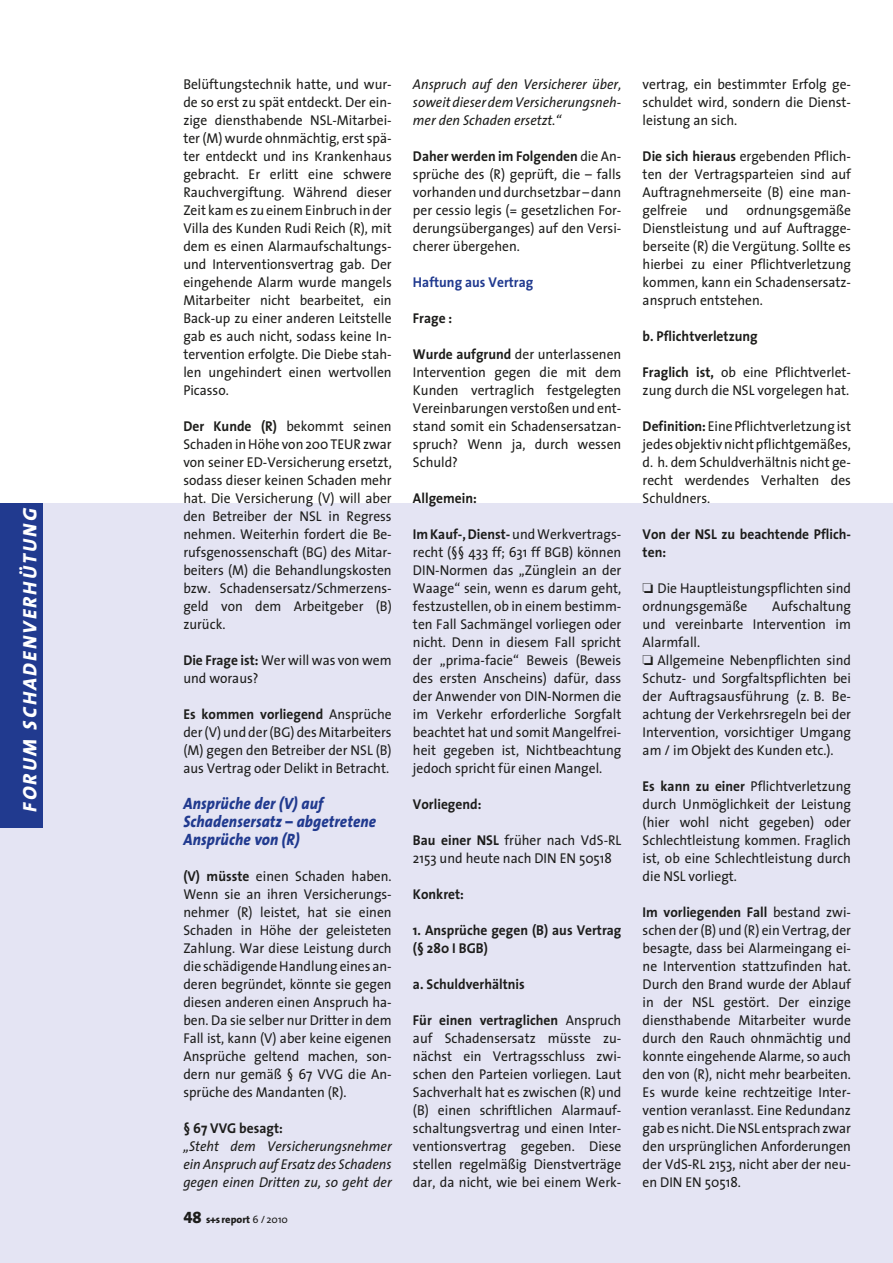
<style>
.page{position:relative;width:893px;height:1263px;background:#fff}
.page>*{position:absolute;margin:0;border:0;box-sizing:border-box;transform-origin:0 0}
.t1{font:italic 800 19.5px "The Sans";letter-spacing:.11em;color:#fff}
.t2{font:italic 800 16.5px/18px "The Sans";letter-spacing:.01em;color:#213a8f;scale:.9 1}
.t3{font:14.25px/18px "The Sans";color:#1d1d1b;text-align:justify;scale:.95 1}
.t4{font:italic 14.25px/18px "The Sans";color:#1d1d1b;text-align:justify;scale:.95 1}
.t5{font:700 14.25px/18px "The Sans";color:#1d1d1b;scale:.95 1}
.t6{font:700 14.25px "The Sans";color:#213a8f;scale:.95 1}
.t7{font:800 10.5px "The Sans";color:#1d1d1b}
.s1{font-weight:700}
.s2{font-family:"The Sans Extra Bold Caps";font-weight:400;font-size:16.5px}
.s3{font-weight:400}
</style>
<div class="page">
<div style="left:0;top:503px;width:892px;height:759px;background:#e4e4f3"></div>
<div style="left:0;top:503px;width:43px;height:325px;background:#213a8f"></div>
<h1 class="t1" style="left:21px;top:812px;width:305px;rotate:-90deg">FORUM SCHADENVERHÜTUNG</h1>
<p class="t3" style="left:183px;top:76px;width:221px">Belüftungstechnik hatte, und wur&shy;de so erst zu spät entdeckt. Der ein&shy;zige diensthabende NSL-Mitarbei&shy;ter (M) wurde ohnmächtig, erst spä&shy;ter entdeckt und ins Krankenhaus gebracht. Er erlitt eine schwere Rauchvergiftung. Während dieser Zeit kam es zu einem Einbruch in der Villa des Kunden Rudi Reich (R), mit dem es einen Alarmaufschaltungs&shy;und Interventionsvertrag gab. Der eingehende Alarm wurde mangels Mitarbeiter nicht bearbeitet, ein Back-up zu einer anderen Leitstelle gab es auch nicht, sodass keine In&shy;tervention erfolgte. Die Diebe stah&shy;len ungehindert einen wertvollen Picasso.</p>
<p class="t3" style="left:183px;top:418px;width:221px"><span class="s1">Der Kunde (R)</span> bekommt seinen Schaden in Höhe von 200 TEUR zwar von seiner ED-Versicherung ersetzt, sodass dieser keinen Schaden mehr hat. Die Versicherung (V) will aber den Betreiber der NSL in Regress nehmen. Weiterhin fordert die Be&shy;rufsgenossenschaft (BG) des Mitar&shy;beiters (M) die Behandlungskosten bzw. Schadensersatz/Schmerzens&shy;geld von dem Arbeitgeber (B) zurück.</p>
<p class="t3" style="left:183px;top:652px;width:221px"><span class="s1">Die Frage ist:</span> Wer will was von wem und woraus?</p>
<p class="t3" style="left:183px;top:706px;width:221px"><span class="s1">Es kommen vorliegend</span> Ansprüche der (V) und der (BG) des Mitarbeiters (M) gegen den Betreiber der NSL (B) aus Vertrag oder Delikt in Betracht.</p>
<p class="t2" style="left:183px;top:795px;width:216px">Ansprüche der (V) auf<br>Schadensersatz – abgetretene<br>Ansprüche von (R)</p>
<p class="t3" style="left:183px;top:868px;width:221px"><span class="s1">(V) müsste</span> einen Schaden haben.<br>Wenn sie an ihren Versicherungs&shy;nehmer (R) leistet, hat sie einen Schaden in Höhe der geleisteten Zahlung. War diese Leistung durch die schädigende Handlung eines an&shy;deren begründet, könnte sie gegen diesen anderen einen Anspruch ha&shy;ben. Da sie selber nur Dritter in dem Fall ist, kann (V) aber keine eigenen Ansprüche geltend machen, son&shy;dern nur gemäß § 67 VVG die An&shy;sprüche des Mandanten (R).</p>
<p class="t5" style="left:183px;top:1120px;width:106px">§ 67 VVG besagt:</p>
<p class="t4" style="left:183px;top:1138px;width:221px">„Steht dem Versicherungsnehmer ein Anspruch auf Ersatz des Schadens gegen einen Dritten zu, so geht der</p>
<p class="t7" style="left:183px;top:1210px;width:106px"><span class="s2">48</span> s+s report <span class="s3">6 / 2010</span></p>
<p class="t4" style="left:413px;top:76px;width:221px">Anspruch auf den Versicherer über, soweit dieser dem Versicherungsneh&shy;mer den Schaden ersetzt.“</p>
<p class="t3" style="left:413px;top:148px;width:221px"><span class="s1">Daher werden im Folgenden</span> die An&shy;sprüche des (R) geprüft, die – falls vorhanden und durchsetzbar – dann per cessio legis (= gesetzlichen For&shy;derungsüberganges) auf den Versi&shy;cherer übergehen.</p>
<p class="t6" style="left:413px;top:276px;width:128px">Haftung aus Vertrag</p>
<p class="t5" style="left:413px;top:310px;width:43px">Frage :</p>
<p class="t3" style="left:413px;top:346px;width:221px"><span class="s1">Wurde aufgrund</span> der unterlassenen Intervention gegen die mit dem Kunden vertraglich festgelegten Vereinbarungen verstoßen und ent&shy;stand somit ein Schadensersatzan&shy;spruch? Wenn ja, durch wessen Schuld?</p>
<p class="t5" style="left:413px;top:490px;width:69px">Allgemein:</p>
<p class="t3" style="left:413px;top:526px;width:221px"><span class="s1">Im Kauf-, Dienst-</span> und Werkvertrags&shy;recht (§§ 433 ff; 631 ff BGB) können DIN-Normen das „Zünglein an der Waage“ sein, wenn es darum geht, festzustellen, ob in einem bestimm&shy;ten Fall Sachmängel vorliegen oder nicht. Denn in diesem Fall spricht der „prima-facie“ Beweis (Beweis des ersten Anscheins) dafür, dass der Anwender von DIN-Normen die im Verkehr erforderliche Sorgfalt beachtet hat und somit Mangelfrei&shy;heit gegeben ist, Nichtbeachtung jedoch spricht für einen Mangel.</p>
<p class="t5" style="left:413px;top:796px;width:74px">Vorliegend:</p>
<p class="t3" style="left:413px;top:832px;width:221px"><span class="s1">Bau einer NSL</span> früher nach VdS-RL<br>2153 und heute nach DIN EN 50518</p>
<p class="t5" style="left:413px;top:886px;width:55px">Konkret:</p>
<p class="t5" style="left:413px;top:922px;width:221px">1. Ansprüche gegen (B) aus Vertrag (§ 280 I BGB)</p>
<p class="t5" style="left:413px;top:976px;width:119px">a. Schuldverhältnis</p>
<p class="t3" style="left:413px;top:1012px;width:221px"><span class="s1">Für einen vertraglichen</span> Anspruch auf Schadensersatz müsste zu&shy;nächst ein Vertragsschluss zwi&shy;schen den Parteien vorliegen. Laut Sachverhalt hat es zwischen (R) und (B) einen schriftlichen Alarmauf&shy;schaltungsvertrag und einen Inter&shy;ventionsvertrag gegeben. Diese stellen regelmäßig Dienstverträge dar, da nicht, wie bei einem Werk-</p>
<p class="t3" style="left:643px;top:76px;width:221px">vertrag, ein bestimmter Erfolg ge&shy;schuldet wird, sondern die Dienst&shy;leistung an sich.</p>
<p class="t3" style="left:643px;top:148px;width:221px"><span class="s1">Die sich hieraus</span> ergebenden Pflich&shy;ten der Vertragsparteien sind auf Auftragnehmerseite (B) eine man&shy;gelfreie</p>
<p class="t3" style="left:643px;top:202px;width:221px;text-indent:104px">ordnungsgemäße Dienstleistung und auf Auftragge&shy;berseite (R) die Vergütung. Sollte es hierbei zu einer Pflichtverletzung kommen, kann ein Schadensersatz&shy;anspruch entstehen.</p>
<p class="t5" style="left:643px;top:328px;width:123px">b. Pflichtverletzung</p>
<p class="t3" style="left:643px;top:364px;width:221px"><span class="s1">Fraglich ist,</span> ob eine Pflichtverlet&shy;zung durch die NSL vorgelegen hat.</p>
<p class="t3" style="left:643px;top:418px;width:221px"><span class="s1">Definition:</span> Eine Pflichtverletzung ist jedes objektiv nicht pflichtgemäßes, d. h. dem Schuldverhältnis nicht ge&shy;recht werdendes Verhalten des Schuldners.</p>
<p class="t5" style="left:643px;top:526px;width:221px">Von der NSL zu beachtende Pflich&shy;ten:</p>
<p class="t3" style="left:643px;top:580px;width:221px">❏ Die Hauptleistungspflichten sind ordnungsgemäße</p>
<p class="t3" style="left:705px;top:202px;width:26px">und</p>
<p class="t3" style="left:643px;top:598px;width:221px;text-align:left;text-indent:129px">Aufschaltung und vereinbarte Intervention im<br>Alarmfall.<br>❏ Allgemeine Nebenpflichten sind<br>Schutz- und Sorgfaltspflichten bei der Auftragsausführung (z. B. Be&shy;achtung der Verkehrsregeln bei der<br>Intervention, vorsichtiger Umgang am / im Objekt des Kunden etc.).</p>
<p class="t3" style="left:643px;top:778px;width:221px"><span class="s1">Es kann zu einer</span> Pflichtverletzung durch Unmöglichkeit der Leistung (hier wohl nicht gegeben) oder Schlechtleistung kommen. Fraglich ist, ob eine Schlechtleistung durch die NSL vorliegt.</p>
<p class="t3" style="left:643px;top:904px;width:221px"><span class="s1">Im vorliegenden Fall</span> bestand zwi&shy;schen der (B) und (R) ein Vertrag, der besagte, dass bei Alarmeingang ei&shy;ne Intervention stattzufinden hat.<br>Durch den Brand wurde der Ablauf in der NSL gestört. Der einzige diensthabende Mitarbeiter wurde durch den Rauch ohnmächtig und konnte eingehende Alarme, so auch den von (R), nicht mehr bearbeiten.<br>Es wurde keine rechtzeitige Inter&shy;vention veranlasst. Eine Redundanz gab es nicht. Die NSL entsprach zwar den ursprünglichen Anforderungen der VdS-RL 2153, nicht aber der neu&shy;en DIN EN 50518.</p>
</div>
